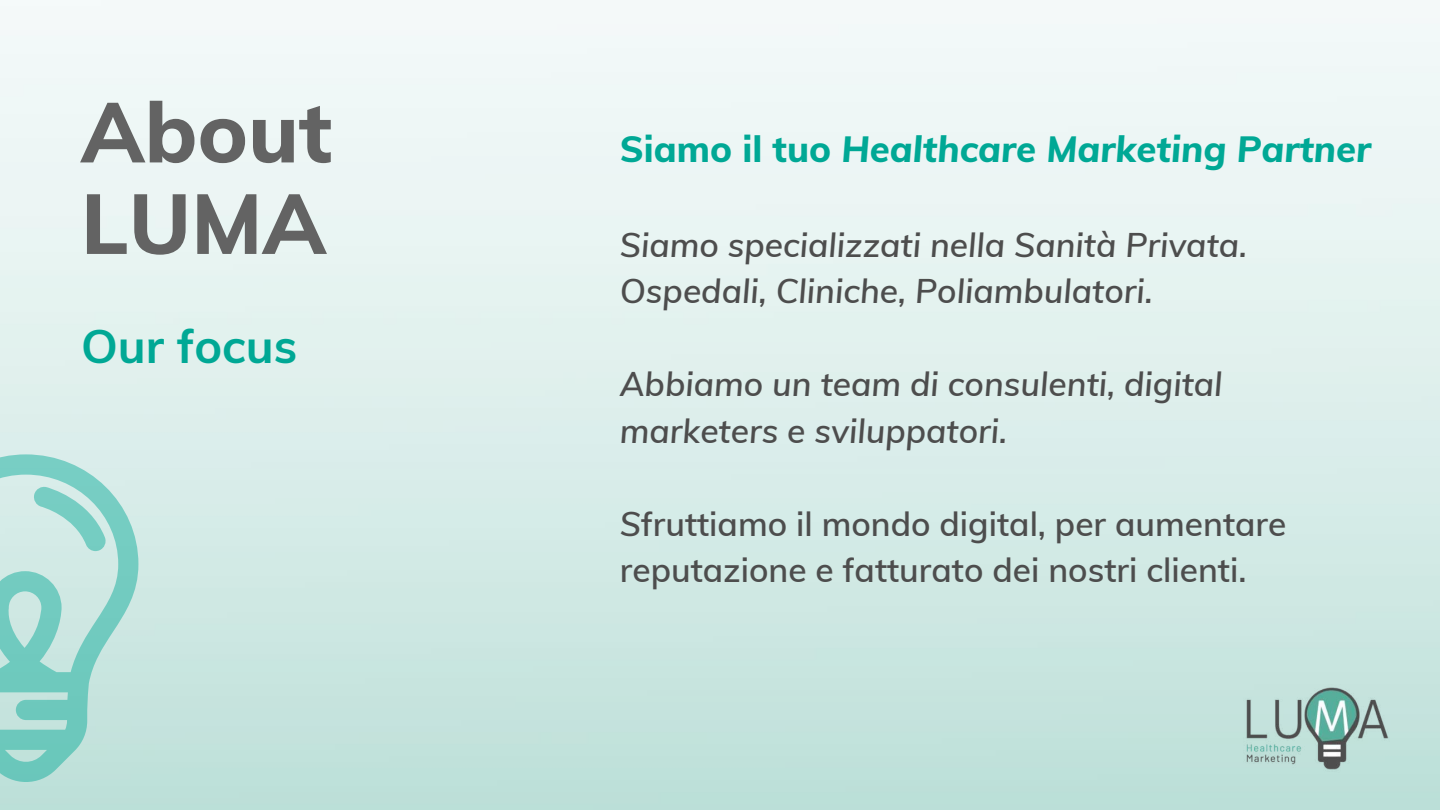
<style>
.page{position:relative;width:1440px;height:810px;background:#fff}
.page>*{position:absolute;margin:0;border:0;box-sizing:border-box;transform-origin:0 0}
.t1{font:800 83.8px/91.5px "Muli";color:#636363}
.t2{font:700 46.9px "Muli";color:#00a895}
.t3{font:italic 800 36.5px "Muli";color:#00a895}
.t4{font:italic 600 33.5px/46.5px "Muli";color:#4d4d4d}
.t5{font:600 33.5px/46.5px "Muli";color:#4d4d4d}
.s1{font-style:normal}
.s2{font-style:italic}
</style>
<div class="page">
<img style="left:1235px;top:675px;width:166px;height:107px">
<svg style="left:0;top:454px;width:138px;height:328px"></svg>
<h1 class="t1" style="left:81px;top:85px;width:253px">About<br>LUMA</h1>
<h2 class="t2" style="left:81px;top:316px;width:218px">Our focus</h2>
<p class="t3" style="left:620px;top:126px;width:753px"><span class="s1">Siamo il tuo</span> Healthcare Marketing Partner</p>
<p class="t4" style="left:620px;top:221px;width:629px">Siamo specializzati nella Sanità Privata.<br>Ospedali, Cliniche, Poliambulatori.</p>
<p class="t4" style="left:620px;top:361px;width:604px">Abbiamo un team di consulenti, digital marketers e sviluppatori.</p>
<p class="t5" style="left:620px;top:500px;width:668px"><span class="s2">S</span>fruttiamo il mondo digital, per aumentare reputazione e fatturato dei nostri clienti.</p>
</div>
